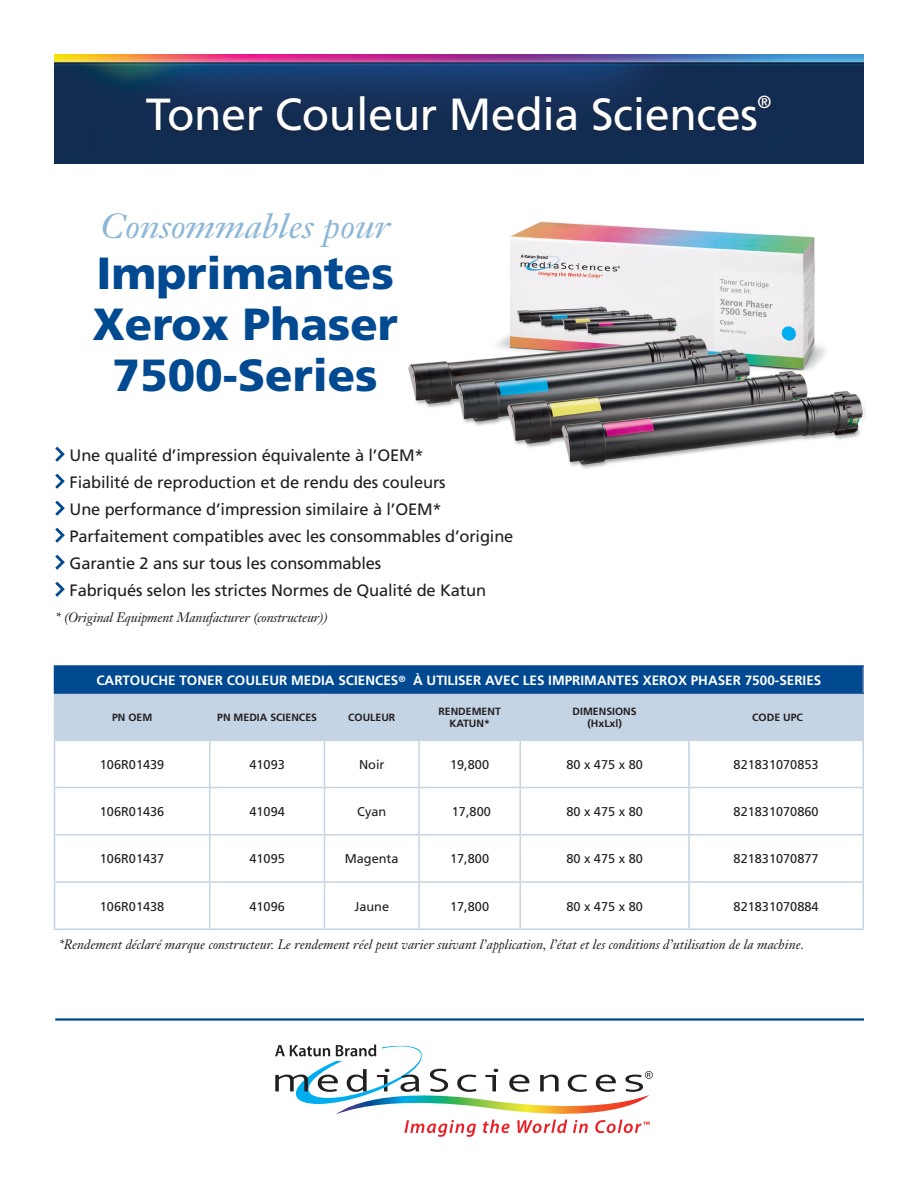
<style>
.page{position:relative;width:918px;height:1188px;background:#fff}
.page>*{position:absolute;margin:0;border:0;box-sizing:border-box;transform-origin:0 0}
.t1{font:900 45px/51px "Frutiger";color:#014990;text-align:center}
.t2{font:45px "Frutiger";letter-spacing:-.01em;color:#fff}
.t3{font:italic 34.5px "Janson Text";color:#8db7d7;scale:1.1 1}
.t4{font:17.55px "Frutiger";color:#fff}
.t5{font:16.5px "Frutiger";letter-spacing:-.01em;color:#231f20}
.t6{font:italic 13.5px "Janson Text";color:#231f20}
.t7{font:700 13.5px "Frutiger";color:#fff}
.t8{font:12.75px "Frutiger";color:#231f20}
.t9{font:700 10.5px/12px "Frutiger";color:#231f20;text-align:center}
</style>
<div class="page">
<img style="left:366px;top:163px;width:500px;height:306px">
<img style="left:54px;top:54px;width:810px;height:109px">
<div style="left:144px;top:95px;width:627px;height:38px;background:#231f20;opacity:.5"></div>
<svg style="left:55px;top:741px;width:807px;height:188px"></svg>
<hr style="left:54px;top:740px;width:156px;height:1px;background:#c5d4e4">
<hr style="left:210px;top:740px;width:115px;height:1px;background:#c5d4e4">
<hr style="left:325px;top:740px;width:94px;height:1px;background:#c5d4e4">
<hr style="left:419px;top:740px;width:101px;height:1px;background:#c5d4e4">
<hr style="left:520px;top:740px;width:169px;height:1px;background:#c5d4e4">
<hr style="left:689px;top:740px;width:175px;height:1px;background:#c5d4e4">
<hr style="left:862px;top:694px;width:2px;height:46px;background:#c5d4e4">
<hr style="left:54px;top:741px;width:1px;height:46px;background:#c5d4e4">
<hr style="left:209px;top:741px;width:2px;height:46px;background:#c5d4e4">
<hr style="left:324px;top:741px;width:1px;height:46px;background:#c5d4e4">
<hr style="left:418px;top:741px;width:2px;height:46px;background:#c5d4e4">
<hr style="left:520px;top:741px;width:1px;height:46px;background:#c5d4e4">
<hr style="left:688px;top:741px;width:2px;height:46px;background:#c5d4e4">
<hr style="left:862px;top:741px;width:2px;height:46px;background:#c5d4e4">
<hr style="left:54px;top:787px;width:156px;height:1px;background:#c5d4e4">
<hr style="left:54px;top:788px;width:1px;height:46px;background:#c5d4e4">
<hr style="left:210px;top:787px;width:115px;height:1px;background:#c5d4e4">
<hr style="left:209px;top:788px;width:2px;height:46px;background:#c5d4e4">
<hr style="left:325px;top:787px;width:94px;height:1px;background:#c5d4e4">
<hr style="left:324px;top:788px;width:1px;height:46px;background:#c5d4e4">
<hr style="left:419px;top:787px;width:101px;height:1px;background:#c5d4e4">
<hr style="left:418px;top:788px;width:2px;height:46px;background:#c5d4e4">
<hr style="left:520px;top:787px;width:169px;height:1px;background:#c5d4e4">
<hr style="left:520px;top:788px;width:1px;height:46px;background:#c5d4e4">
<hr style="left:689px;top:787px;width:175px;height:1px;background:#c5d4e4">
<hr style="left:688px;top:788px;width:2px;height:46px;background:#c5d4e4">
<hr style="left:862px;top:788px;width:2px;height:46px;background:#c5d4e4">
<hr style="left:54px;top:834px;width:156px;height:2px;background:#c5d4e4">
<hr style="left:54px;top:836px;width:1px;height:45px;background:#c5d4e4">
<hr style="left:210px;top:834px;width:115px;height:2px;background:#c5d4e4">
<hr style="left:209px;top:836px;width:2px;height:45px;background:#c5d4e4">
<hr style="left:325px;top:834px;width:94px;height:2px;background:#c5d4e4">
<hr style="left:324px;top:836px;width:1px;height:45px;background:#c5d4e4">
<hr style="left:419px;top:834px;width:101px;height:2px;background:#c5d4e4">
<hr style="left:418px;top:836px;width:2px;height:45px;background:#c5d4e4">
<hr style="left:520px;top:834px;width:169px;height:2px;background:#c5d4e4">
<hr style="left:520px;top:836px;width:1px;height:45px;background:#c5d4e4">
<hr style="left:689px;top:834px;width:175px;height:2px;background:#c5d4e4">
<hr style="left:688px;top:836px;width:2px;height:45px;background:#c5d4e4">
<hr style="left:862px;top:836px;width:2px;height:45px;background:#c5d4e4">
<hr style="left:54px;top:881px;width:156px;height:2px;background:#c5d4e4">
<hr style="left:54px;top:883px;width:1px;height:46px;background:#c5d4e4">
<hr style="left:210px;top:881px;width:115px;height:2px;background:#c5d4e4">
<hr style="left:209px;top:883px;width:2px;height:46px;background:#c5d4e4">
<hr style="left:325px;top:881px;width:94px;height:2px;background:#c5d4e4">
<hr style="left:324px;top:883px;width:1px;height:46px;background:#c5d4e4">
<hr style="left:419px;top:881px;width:101px;height:2px;background:#c5d4e4">
<hr style="left:418px;top:883px;width:2px;height:46px;background:#c5d4e4">
<hr style="left:520px;top:881px;width:169px;height:2px;background:#c5d4e4">
<hr style="left:520px;top:883px;width:1px;height:46px;background:#c5d4e4">
<hr style="left:689px;top:881px;width:175px;height:2px;background:#c5d4e4">
<hr style="left:688px;top:883px;width:2px;height:46px;background:#c5d4e4">
<hr style="left:862px;top:883px;width:2px;height:46px;background:#c5d4e4">
<hr style="left:54px;top:929px;width:156px;height:1px;background:#c5d4e4">
<hr style="left:210px;top:929px;width:115px;height:1px;background:#c5d4e4">
<hr style="left:325px;top:929px;width:94px;height:1px;background:#c5d4e4">
<hr style="left:419px;top:929px;width:101px;height:1px;background:#c5d4e4">
<hr style="left:520px;top:929px;width:169px;height:1px;background:#c5d4e4">
<hr style="left:689px;top:929px;width:175px;height:1px;background:#c5d4e4">
<hr style="left:54px;top:665px;width:156px;height:2px;background:#014990">
<svg style="left:54px;top:667px;width:808px;height:73px;background:#7fa3c6"></svg>
<hr style="left:210px;top:665px;width:115px;height:2px;background:#014990">
<hr style="left:325px;top:665px;width:94px;height:2px;background:#014990">
<hr style="left:419px;top:665px;width:101px;height:2px;background:#014990">
<hr style="left:520px;top:665px;width:169px;height:2px;background:#014990">
<hr style="left:689px;top:665px;width:175px;height:2px;background:#014990">
<hr style="left:54px;top:692px;width:156px;height:2px;background:#014990">
<hr style="left:210px;top:692px;width:115px;height:2px;background:#014990">
<hr style="left:325px;top:692px;width:94px;height:2px;background:#014990">
<hr style="left:419px;top:692px;width:101px;height:2px;background:#014990">
<hr style="left:520px;top:692px;width:169px;height:2px;background:#014990">
<hr style="left:689px;top:692px;width:175px;height:2px;background:#014990">
<hr style="left:862px;top:667px;width:2px;height:25px;background:#788bbc">
<hr style="left:55px;top:1018px;width:809px;height:3px;background:#014990">
<svg style="left:275px;top:1045px;width:378px;height:92px"></svg>
<svg style="left:55px;top:446px;width:10px;height:16px"></svg>
<svg style="left:55px;top:473px;width:10px;height:16px"></svg>
<svg style="left:55px;top:500px;width:10px;height:16px"></svg>
<svg style="left:55px;top:527px;width:10px;height:16px"></svg>
<svg style="left:55px;top:554px;width:10px;height:16px"></svg>
<svg style="left:55px;top:581px;width:10px;height:16px"></svg>
<p class="t2" style="left:146px;top:88px;width:614px">Toner Couleur Media Sciences</p>
<p class="t4" style="left:758px;top:91px;width:15px">®</p>
<p class="t3" style="left:100px;top:205px;width:265px">Consommables pour</p>
<p class="t1" style="left:92px;top:247px;width:307px">Imprimantes<br>Xerox Phaser<br>7500-Series</p>
<p class="t5" style="left:70px;top:446px;width:356px">Une qualité d’impression équivalente à l’OEM*</p>
<p class="t5" style="left:70px;top:473px;width:378px">Fiabilité de reproduction et de rendu des couleurs</p>
<p class="t5" style="left:70px;top:500px;width:374px">Une performance d’impression similaire à l’OEM*</p>
<p class="t5" style="left:70px;top:527px;width:445px">Parfaitement compatibles avec les consommables d’origine</p>
<p class="t5" style="left:70px;top:554px;width:313px">Garantie 2 ans sur tous les consommables</p>
<p class="t5" style="left:70px;top:581px;width:418px">Fabriqués selon les strictes Normes de Qualité de Katun</p>
<p class="t6" style="left:55px;top:609px;width:274px">* (Original Equipment Manufacturer (constructeur))</p>
<p class="t7" style="left:96px;top:672px;width:726px">CARTOUCHE TONER COULEUR MEDIA SCIENCES<sup>®</sup> À UTILISER AVEC LES IMPRIMANTES XEROX PHASER 7500-SERIES</p>
<p class="t9" style="left:112px;top:711px;width:42px">PN OEM</p>
<p class="t9" style="left:217px;top:711px;width:101px">PN MEDIA SCIENCES</p>
<p class="t9" style="left:348px;top:711px;width:49px">COULEUR</p>
<p class="t9" style="left:438px;top:705px;width:64px">RENDEMENT<br>KATUN*</p>
<p class="t9" style="left:573px;top:705px;width:66px">DIMENSIONS (HxLxl)</p>
<p class="t9" style="left:752px;top:711px;width:52px">CODE UPC</p>
<p class="t8" style="left:100px;top:757px;width:66px">106R01439</p>
<p class="t8" style="left:249px;top:757px;width:37px">41093</p>
<p class="t8" style="left:359px;top:757px;width:27px">Noir</p>
<p class="t8" style="left:450px;top:757px;width:40px">19,800</p>
<p class="t8" style="left:566px;top:757px;width:78px">80 x 475 x 80</p>
<p class="t8" style="left:734px;top:757px;width:87px">821831070853</p>
<p class="t8" style="left:100px;top:804px;width:66px">106R01436</p>
<p class="t8" style="left:249px;top:804px;width:37px">41094</p>
<p class="t8" style="left:357px;top:804px;width:31px">Cyan</p>
<p class="t8" style="left:452px;top:804px;width:40px">17,800</p>
<p class="t8" style="left:566px;top:804px;width:78px">80 x 475 x 80</p>
<p class="t8" style="left:734px;top:804px;width:87px">821831070860</p>
<p class="t8" style="left:100px;top:851px;width:66px">106R01437</p>
<p class="t8" style="left:249px;top:851px;width:37px">41095</p>
<p class="t8" style="left:345px;top:851px;width:55px">Magenta</p>
<p class="t8" style="left:450px;top:851px;width:40px">17,800</p>
<p class="t8" style="left:566px;top:851px;width:78px">80 x 475 x 80</p>
<p class="t8" style="left:734px;top:851px;width:87px">821831070877</p>
<p class="t8" style="left:100px;top:899px;width:66px">106R01438</p>
<p class="t8" style="left:249px;top:899px;width:37px">41096</p>
<p class="t8" style="left:354px;top:899px;width:36px">Jaune</p>
<p class="t8" style="left:450px;top:899px;width:40px">17,800</p>
<p class="t8" style="left:566px;top:899px;width:78px">80 x 475 x 80</p>
<p class="t8" style="left:734px;top:899px;width:87px">821831070884</p>
<p class="t6" style="left:58px;top:936px;width:747px">*Rendement déclaré marque constructeur. Le rendement réel peut varier suivant l’application, l’état et les conditions d’utilisation de la machine.</p>
</div>
